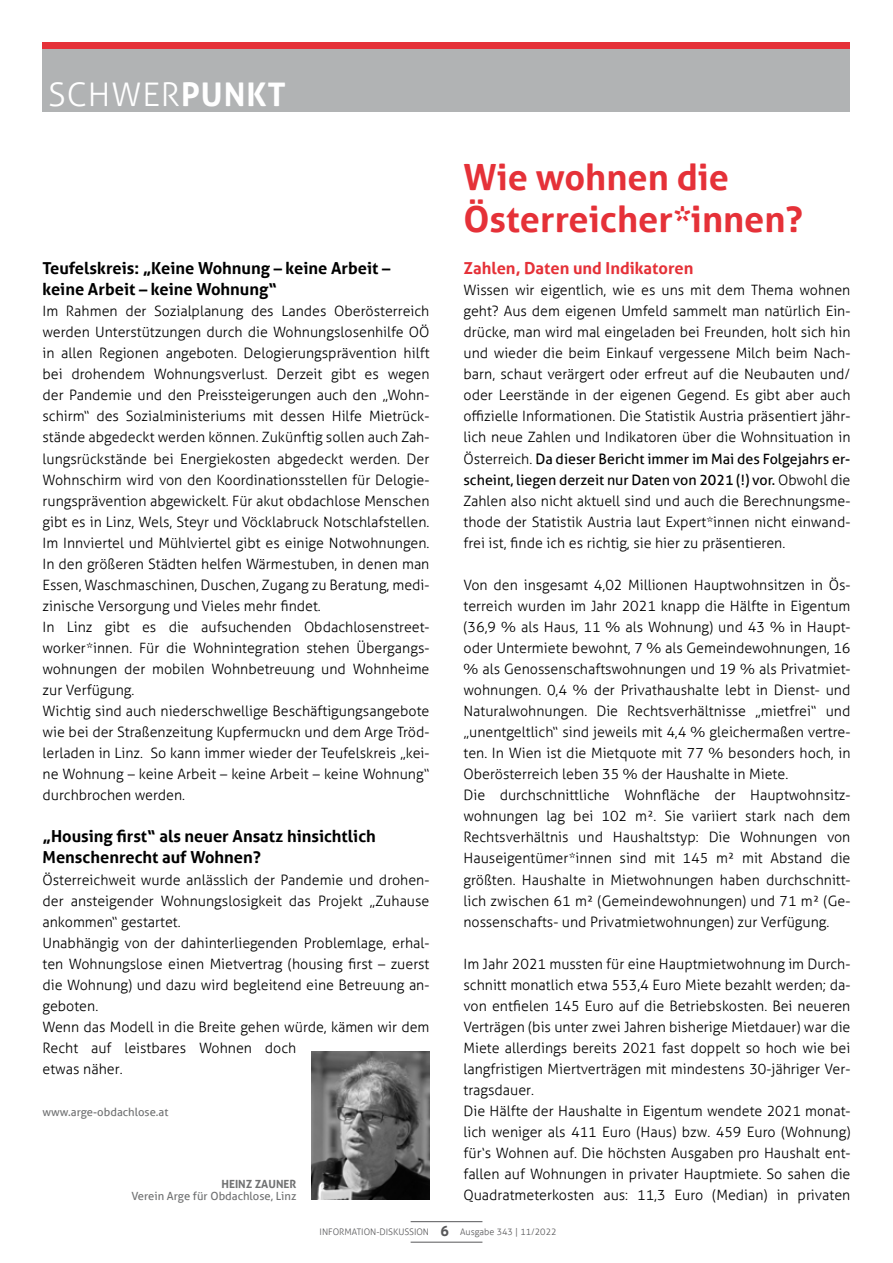
<style>
.page{position:relative;width:893px;height:1263px;background:#fff}
.page>*{position:absolute;margin:0;border:0;box-sizing:border-box;transform-origin:0 0}
.t1{font:700 36px/42.2px "Aller";color:#e53138}
.t2{font:300 32.55px "Aller";letter-spacing:.03em;color:#fff}
.t3{font:700 16.5px/21px "Aller";color:#000}
.t4{font:700 16.5px "Aller";color:#e53138}
.t5{font:300 14.25px/21px "Aller";color:#000}
.t6{font:11.25px "Aller";color:#707172}
.t7{font:700 11.25px "Aller";color:#707172}
.t8{font:300 9px "Aller";color:#58585a}
.s1{font-weight:700}
.s2{font-weight:400}
.s3{font-weight:700;font-size:14.25px}
</style>
<div class="page">
<hr style="left:411px;top:1221px;width:71px;height:1px;background:#58585a">
<hr style="left:411px;top:1242px;width:71px;height:1px;background:#58585a">
<div style="left:43px;top:43px;width:807px;height:6px;background:#e53138"></div>
<div style="left:43px;top:49px;width:807px;height:63px;background:#b1b3b4"></div>
<img style="left:312px;top:1052px;width:117px;height:147px">
<h2 class="t2" style="left:48px;top:75px;width:239px">SCHWER<span class="s1">PUNKT</span></h2>
<p class="t3" style="left:43px;top:258px;width:349px">Teufelskreis: „Keine Wohnung – keine Arbeit – keine Arbeit – keine Wohnung“</p>
<p class="t5" style="left:43px;top:301px;width:388px">Im Rahmen der Sozialplanung des Landes Oberösterreich werden Unterstützungen durch die Wohnungslosenhilfe OÖ in allen Regionen angeboten. Delogierungsprävention hilft bei drohendem Wohnungsverlust. Derzeit gibt es wegen der Pandemie und den Preissteigerungen auch den „Wohn&shy;schirm“ des Sozialministeriums mit dessen Hilfe Mietrück&shy;stände abgedeckt werden können. Zukünftig sollen auch Zah&shy;lungsrückstände bei Energiekosten abgedeckt werden. Der Wohnschirm wird von den Koordinationsstellen für Delogie&shy;rungsprävention abgewickelt. Für akut obdachlose Menschen gibt es in Linz, Wels, Steyr und Vöcklabruck Notschlafstellen.<br>Im Innviertel und Mühlviertel gibt es einige Notwohnungen.<br>In den größeren Städten helfen Wärmestuben, in denen man Essen, Waschmaschinen, Duschen, Zugang zu Beratung, medi&shy;zinische Versorgung und Vieles mehr findet.<br>In Linz gibt es die aufsuchenden Obdachlosenstreet&shy;worker*innen. Für die Wohnintegration stehen Übergangs&shy;wohnungen der mobilen Wohnbetreuung und Wohnheime zur Verfügung.<br>Wichtig sind auch niederschwellige Beschäftigungsangebote wie bei der Straßenzeitung Kupfermuckn und dem Arge Tröd&shy;lerladen in Linz. So kann immer wieder der Teufelskreis „kei&shy;ne Wohnung – keine Arbeit – keine Arbeit – keine Wohnung“ durchbrochen werden.</p>
<p class="t3" style="left:43px;top:826px;width:335px">„Housing first“ als neuer Ansatz hinsichtlich<br>Menschenrecht auf Wohnen?</p>
<p class="t5" style="left:43px;top:869px;width:388px">Österreichweit wurde anlässlich der Pandemie und drohen&shy;der ansteigender Wohnungslosigkeit das Projekt „Zuhause ankommen“ gestartet.<br>Unabhängig von der dahinterliegenden Problemlage, erhal&shy;ten Wohnungslose einen Mietvertrag (housing first – zuerst die Wohnung) und dazu wird begleitend eine Betreuung an&shy;geboten.<br>Wenn das Modell in die Breite gehen würde, kämen wir dem Recht auf leistbares Wohnen doch<br>etwas näher.</p>
<p class="t6" style="left:43px;top:1105px;width:127px">www.arge-obdachlose.at</p>
<p class="t7" style="left:221px;top:1176px;width:76px">HEINZ ZAUNER</p>
<p class="t6" style="left:132px;top:1189px;width:166px">Verein Arge für Obdachlose, Linz</p>
<h1 class="t1" style="left:463px;top:156px;width:341px">Wie wohnen die<br>Österreicher*innen?</h1>
<p class="t4" style="left:463px;top:258px;width:231px">Zahlen, Daten und Indikatoren</p>
<p class="t5" style="left:463px;top:280px;width:388px;text-align:justify">Wissen wir eigentlich, wie es uns mit dem Thema wohnen geht? Aus dem eigenen Umfeld sammelt man natürlich Ein&shy;drücke, man wird mal eingeladen bei Freunden, holt sich hin und wieder die beim Einkauf vergessene Milch beim Nach&shy;barn, schaut verärgert oder erfreut auf die Neubauten und/ oder Leerstände in der eigenen Gegend. Es gibt aber auch offizielle Informationen. Die Statistik Austria präsentiert jähr&shy;lich neue Zahlen und Indikatoren über die Wohnsituation in Österreich. <span class="s2">Da dieser Bericht immer im Mai des Folgejahrs er&shy;scheint, liegen derzeit nur Daten von 2021 (!) vor.</span> Obwohl die Zahlen also nicht aktuell sind und auch die Berechnungsme&shy;thode der Statistik Austria laut Expert*innen nicht einwand&shy;frei ist, finde ich es richtig, sie hier zu präsentieren.</p>
<p class="t5" style="left:463px;top:574px;width:388px">Von den insgesamt 4,02 Millionen Hauptwohnsitzen in Ös&shy;terreich wurden im Jahr 2021 knapp die Hälfte in Eigentum (36,9 % als Haus, 11 % als Wohnung) und 43 % in Haupt&shy;oder Untermiete bewohnt, 7 % als Gemeindewohnungen, 16 % als Genossenschaftswohnungen und 19 % als Privatmiet&shy;wohnungen. 0,4 % der Privathaushalte lebt in Dienst- und Naturalwohnungen. Die Rechtsverhältnisse „mietfrei“ und „unentgeltlich“ sind jeweils mit 4,4 % gleichermaßen vertre&shy;ten. In Wien ist die Mietquote mit 77 % besonders hoch, in Oberösterreich leben 35 % der Haushalte in Miete.<br>Die durchschnittliche Wohnfläche der Hauptwohnsitz&shy;wohnungen lag bei 102 m². Sie variiert stark nach dem Rechtsverhältnis und Haushaltstyp: Die Wohnungen von Hauseigentümer*innen sind mit 145 m² mit Abstand die größten. Haushalte in Mietwohnungen haben durchschnitt&shy;lich zwischen 61 m² (Gemeindewohnungen) und 71 m² (Ge&shy;nossenschafts- und Privatmietwohnungen) zur Verfügung.</p>
<p class="t5" style="left:463px;top:953px;width:388px">Im Jahr 2021 mussten für eine Hauptmietwohnung im Durch&shy;schnitt monatlich etwa 553,4 Euro Miete bezahlt werden; da&shy;von entfielen 145 Euro auf die Betriebskosten. Bei neueren Verträgen (bis unter zwei Jahren bisherige Mietdauer) war die Miete allerdings bereits 2021 fast doppelt so hoch wie bei langfristigen Miertverträgen mit mindestens 30-jähriger Ver&shy;tragsdauer.<br>Die Hälfte der Haushalte in Eigentum wendete 2021 monat&shy;lich weniger als 411 Euro (Haus) bzw. 459 Euro (Wohnung) für‘s Wohnen auf. Die höchsten Ausgaben pro Haushalt ent&shy;fallen auf Wohnungen in privater Hauptmiete. So sahen die Quadratmeterkosten aus: 11,3 Euro (Median) in privaten</p>
<p class="t8" style="left:320px;top:1226px;width:131px">INFORMATION-DISKUSSION <span class="s3">6</span></p>
<p class="t8" style="left:460px;top:1226px;width:98px">Ausgabe 343 | 11/2022</p>
</div>
